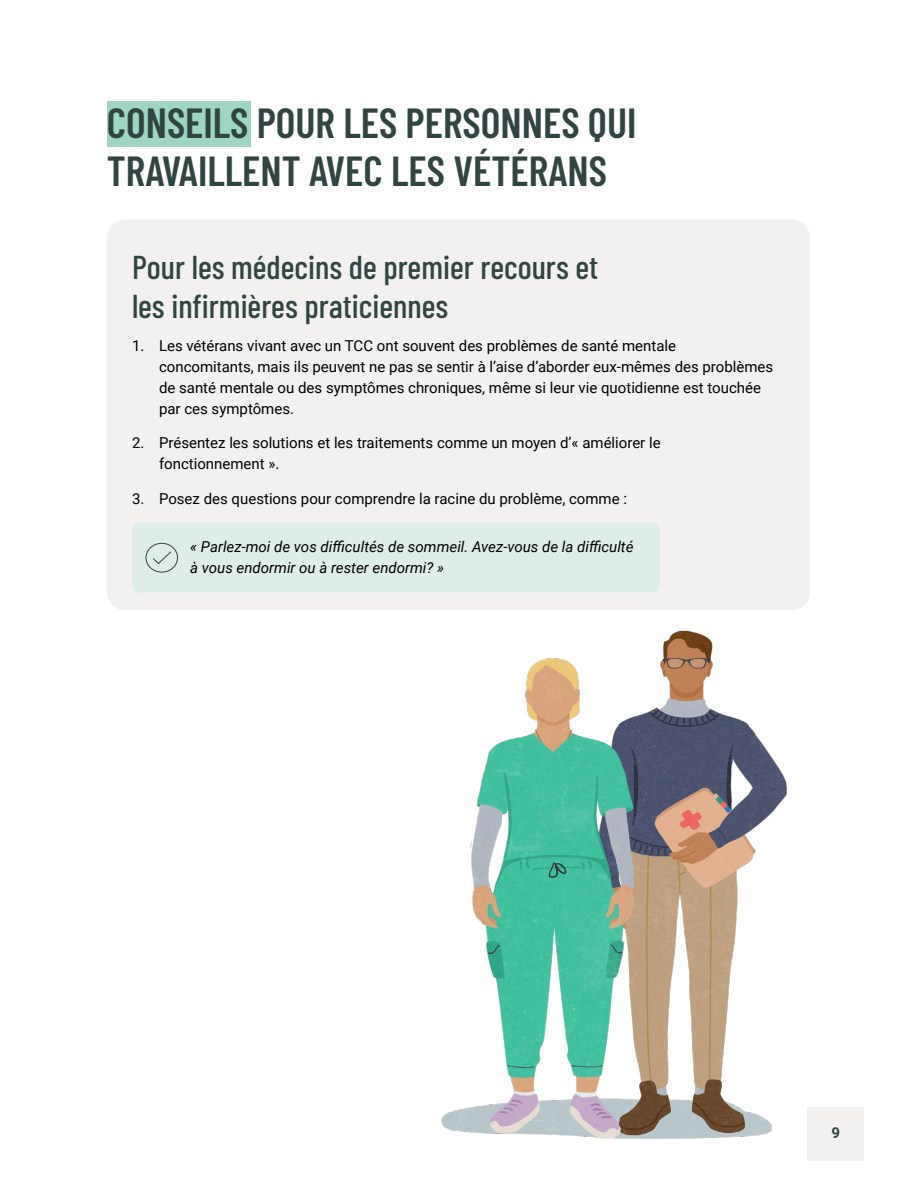
<style>
.page{position:relative;width:918px;height:1188px;background:#fff}
.page>*{position:absolute;margin:0;border:0;box-sizing:border-box;transform-origin:0 0}
.t1{font:600 42px/48px "Barlow Condensed";color:#304542}
.t2{font:500 33px/39px "Barlow Condensed";color:#314643}
.t3{font:15px/21px "Roboto";color:#000}
.t4{font:italic 15px/21px "Roboto";color:#000}
.t5{font:700 15px "Roboto";color:#314643}
</style>
<div class="page">
<div style="left:808px;top:1107px;width:56px;height:54px;background:#f2f1ef"></div>
<div style="left:107px;top:220px;width:703px;height:390px;background:#f2f1ef;border-radius:18px"></div>
<div style="left:107px;top:101px;width:144px;height:45px;background:#9ed6c2"></div>
<img style="left:441px;top:630px;width:367px;height:531px">
<div style="left:132px;top:523px;width:528px;height:69px;background:#dfede8;border-radius:7px"></div>
<div style="left:146px;top:543px;width:32px;height:29px;border:1px solid #314643;border-radius:50%"></div>
<svg style="left:153px;top:551px;width:18px;height:13px"></svg>
<h2 class="t1" style="left:107px;top:96px;width:531px">CONSEILS POUR LES PERSONNES QUI<br>TRAVAILLENT AVEC LES VÉTÉRANS</h2>
<h3 class="t2" style="left:132px;top:246px;width:468px">Pour les médecins de premier recours et les infirmières praticiennes</h3>
<p class="t3" style="left:159px;top:334px;width:616px;text-indent:-27px">1. Les vétérans vivant avec un TCC ont souvent des problèmes de santé mentale concomitants, mais ils peuvent ne pas se sentir à l’aise d’aborder eux-mêmes des problèmes de santé mentale ou des symptômes chroniques, même si leur vie quotidienne est touchée par ces symptômes.</p>
<p class="t3" style="left:159px;top:432px;width:503px;text-indent:-27px">2. Présentez les solutions et les traitements comme un moyen d’« améliorer le fonctionnement ».</p>
<p class="t3" style="left:132px;top:487px;width:497px">3. Posez des questions pour comprendre la racine du problème, comme :</p>
<p class="t4" style="left:190px;top:535px;width:445px">« Parlez-moi de vos difficultés de sommeil. Avez-vous de la difficulté à vous endormir ou à rester endormi? »</p>
<p class="t5" style="left:832px;top:1122px;width:10px">9</p>
</div>
